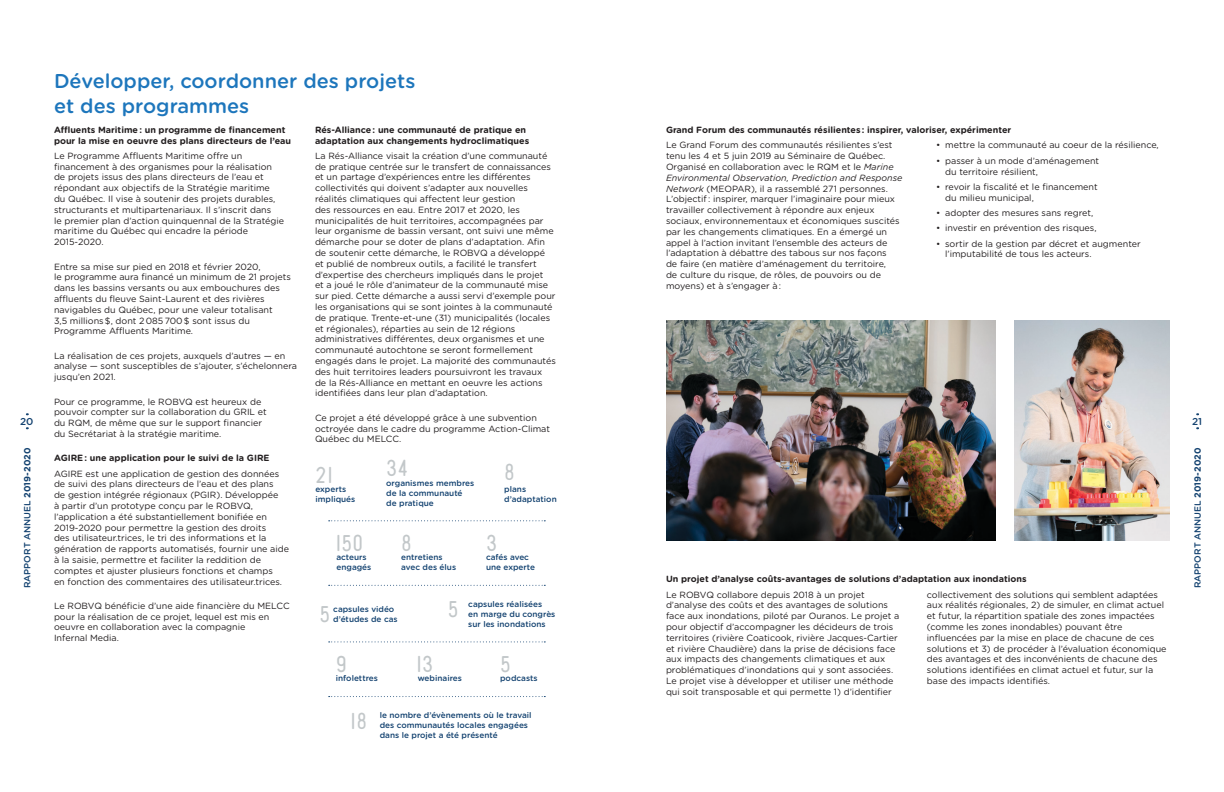
<style>
.page{position:relative;width:1224px;height:792px;background:#fff}
.page>*{position:absolute;margin:0;border:0;box-sizing:border-box;transform-origin:0 0}
.t1{font:500 20px/25px "Gotham Rounded";color:#1d76bc}
.t2{font:20px "Tomato Round Condensed";color:#c2c7c9}
.t3{font:500 10px "Gotham Rounded";color:#134270}
.t4{font:9px/10.8px "Gotham Rounded";color:#231f20}
.t5{font:700 9px/10.8px "Gotham Rounded";color:#231f20}
.t6{font:500 9px "Gotham Rounded";color:#134270}
.t7{font:500 8.2px/9.8px "Gotham Rounded";color:#134270}
.s1{font-style:italic}
.s2{font-weight:700}
</style>
<div class="page">
<img style="left:666px;top:321px;width:330px;height:219px">
<img style="left:1014px;top:321px;width:156px;height:219px">
<svg style="left:329px;top:520px;width:216px;height:1px"></svg>
<svg style="left:329px;top:585px;width:216px;height:1px"></svg>
<svg style="left:329px;top:641px;width:216px;height:1px"></svg>
<svg style="left:329px;top:696px;width:216px;height:1px"></svg>
<h1 class="t1" style="left:54px;top:68px;width:363px">Développer, coordonner des projets et des programmes</h1>
<p class="t5" style="left:54px;top:124px;width:239px">Affluents Maritime : un programme de financement pour la mise en oeuvre des plans directeurs de l’eau</p>
<p class="t4" style="left:54px;top:150px;width:232px">Le Programme Affluents Maritime offre un financement à des organismes pour la réalisation de projets issus des plans directeurs de l’eau et répondant aux objectifs de la Stratégie maritime<br>du Québec. Il vise à soutenir des projets durables, structurants et multipartenariaux. Il s’inscrit dans<br>le premier plan d’action quinquennal de la Stratégie maritime du Québec qui encadre la période 2015-2020.</p>
<p class="t4" style="left:54px;top:261px;width:238px">Entre sa mise sur pied en 2018 et février 2020,<br>le programme aura financé un minimum de 21 projets dans les bassins versants ou aux embouchures des affluents du fleuve Saint-Laurent et des rivières navigables du Québec, pour une valeur totalisant<br>3,5 millions $, dont 2 085 700 $ sont issus du Programme Affluents Maritime.</p>
<p class="t4" style="left:54px;top:350px;width:245px">La réalisation de ces projets, auxquels d’autres — en analyse — sont susceptibles de s’ajouter, s’échelonnera jusqu’en 2021.</p>
<p class="t4" style="left:54px;top:396px;width:214px">Pour ce programme, le ROBVQ est heureux de pouvoir compter sur la collaboration du GRIL et du RQM, de même que sur le support financier du Secrétariat à la stratégie maritime.</p>
<p class="t5" style="left:54px;top:452px;width:217px">AGIRE : une application pour le suivi de la GIRE</p>
<p class="t4" style="left:54px;top:468px;width:237px">AGIRE est une application de gestion des données de suivi des plans directeurs de l’eau et des plans<br>de gestion intégrée régionaux (PGIR). Développée<br>à partir d’un prototype conçu par le ROBVQ, l’application a été substantiellement bonifiée en 2019-2020 pour permettre la gestion des droits<br>des utilisateur.trices, le tri des informations et la génération de rapports automatisés, fournir une aide à la saisie, permettre et faciliter la reddition de comptes et ajuster plusieurs fonctions et champs<br>en fonction des commentaires des utilisateur.trices.</p>
<p class="t4" style="left:54px;top:600px;width:237px">Le ROBVQ bénéficie d’une aide financière du MELCC pour la réalisation de ce projet, lequel est mis en oeuvre en collaboration avec la compagnie<br>Infernal Media.</p>
<p class="t5" style="left:315px;top:124px;width:216px">Rés-Alliance : une communauté de pratique en adaptation aux changements hydroclimatiques</p>
<p class="t4" style="left:315px;top:150px;width:242px">La Rés-Alliance visait la création d’une communauté de pratique centrée sur le transfert de connaissances et un partage d’expériences entre les différentes collectivités qui doivent s’adapter aux nouvelles réalités climatiques qui affectent leur gestion<br>des ressources en eau. Entre 2017 et 2020, les municipalités de huit territoires, accompagnées par leur organisme de bassin versant, ont suivi une même démarche pour se doter de plans d’adaptation. Afin de soutenir cette démarche, le ROBVQ a développé et publié de nombreux outils, a facilité le transfert d’expertise des chercheurs impliqués dans le projet<br>et a joué le rôle d’animateur de la communauté mise sur pied. Cette démarche a aussi servi d’exemple pour les organisations qui se sont jointes à la communauté de pratique. Trente-et-une (31) municipalités (locales et régionales), réparties au sein de 12 régions administratives différentes, deux organismes et une communauté autochtone se seront formellement engagés dans le projet. La majorité des communautés des huit territoires leaders poursuivront les travaux<br>de la Rés-Alliance en mettant en oeuvre les actions identifiées dans leur plan d’adaptation.</p>
<p class="t4" style="left:315px;top:412px;width:237px">Ce projet a été développé grâce à une subvention octroyée dans le cadre du programme Action-Climat<br>Québec du MELCC.</p>
<p class="t5" style="left:666px;top:124px;width:347px">Grand Forum des communautés résilientes : inspirer, valoriser, expérimenter</p>
<p class="t4" style="left:666px;top:139px;width:238px">Le Grand Forum des communautés résilientes s’est tenu les 4 et 5 juin 2019 au Séminaire de Québec.<br>Organisé en collaboration avec le RQM et le <span class="s1">Marine Environmental Observation, Prediction and Response Network</span> (MEOPAR), il a rassemblé 271 personnes.<br>L’objectif : inspirer, marquer l’imaginaire pour mieux travailler collectivement à répondre aux enjeux sociaux, environnementaux et économiques suscités par les changements climatiques. En a émergé un appel à l’action invitant l’ensemble des acteurs de l’adaptation à débattre des tabous sur nos façons<br>de faire (en matière d’aménagement du territoire,<br>de culture du risque, de rôles, de pouvoirs ou de moyens) et à s’engager à :</p>
<p class="t4" style="left:936px;top:139px;width:224px">• mettre la communauté au coeur de la résilience,</p>
<p class="t4" style="left:945px;top:155px;width:156px;text-indent:-9px">• passer à un mode d’aménagement du territoire résilient,</p>
<p class="t4" style="left:945px;top:181px;width:154px;text-indent:-9px">• revoir la fiscalité et le financement du milieu municipal,</p>
<p class="t4" style="left:936px;top:207px;width:159px">• adopter des mesures sans regret,</p>
<p class="t4" style="left:936px;top:222px;width:162px">• investir en prévention des risques,</p>
<p class="t4" style="left:945px;top:238px;width:197px;text-indent:-9px">• sortir de la gestion par décret et augmenter l’imputabilité de tous les acteurs.</p>
<p class="t3" style="left:20px;top:414px;width:15px">20</p>
<p class="t3" style="left:1192px;top:414px;width:12px">21</p>
<p class="t6" style="left:21px;top:588px;width:142px;rotate:-90deg">RAPPORT ANNUEL <span class="s2">2019-2020</span></p>
<p class="t6" style="left:1191px;top:588px;width:142px;rotate:-90deg">RAPPORT ANNUEL <span class="s2">2019-2020</span></p>
<h1 class="t2" style="left:386px;top:459px;width:23px">34</h1>
<h1 class="t2" style="left:504px;top:463px;width:12px">8</h1>
<h1 class="t2" style="left:315px;top:466px;width:19px">21</h1>
<p class="t7" style="left:386px;top:478px;width:90px">organismes membres de la communauté de pratique</p>
<p class="t7" style="left:504px;top:484px;width:54px">plans d’adaptation</p>
<p class="t7" style="left:315px;top:484px;width:41px">experts impliqués</p>
<h1 class="t2" style="left:335px;top:534px;width:29px">150</h1>
<h1 class="t2" style="left:401px;top:534px;width:12px">8</h1>
<h1 class="t2" style="left:486px;top:534px;width:13px">3</h1>
<p class="t7" style="left:486px;top:552px;width:51px">cafés avec une experte</p>
<p class="t7" style="left:401px;top:552px;width:56px">entretiens avec des élus</p>
<p class="t7" style="left:336px;top:552px;width:36px">acteurs engagés</p>
<p class="t5" style="left:666px;top:573px;width:362px">Un projet d’analyse coûts-avantages de solutions d’adaptation aux inondations</p>
<p class="t4" style="left:666px;top:589px;width:235px">Le ROBVQ collabore depuis 2018 à un projet d’analyse des coûts et des avantages de solutions face aux inondations, piloté par Ouranos. Le projet a pour objectif d’accompagner les décideurs de trois territoires (rivière Coaticook, rivière Jacques-Cartier et rivière Chaudière) dans la prise de décisions face aux impacts des changements climatiques et aux problématiques d’inondations qui y sont associées.<br>Le projet vise à développer et utiliser une méthode qui soit transposable et qui permette 1) d’identifier</p>
<p class="t4" style="left:927px;top:589px;width:241px">collectivement des solutions qui semblent adaptées aux réalités régionales, 2) de simuler, en climat actuel et futur, la répartition spatiale des zones impactées (comme les zones inondables) pouvant être influencées par la mise en place de chacune de ces solutions et 3) de procéder à l’évaluation économique des avantages et des inconvénients de chacune des solutions identifiées en climat actuel et futur, sur la base des impacts identifiés.</p>
<p class="t7" style="left:468px;top:599px;width:89px">capsules réalisées<br>en marge du congrès sur les inondations</p>
<h1 class="t2" style="left:448px;top:600px;width:12px">5</h1>
<h1 class="t2" style="left:319px;top:605px;width:12px">5</h1>
<p class="t7" style="left:333px;top:614px;width:66px">d’études de cas</p>
<p class="t7" style="left:333px;top:604px;width:63px">capsules vidéo</p>
<h1 class="t2" style="left:336px;top:655px;width:13px">9</h1>
<h1 class="t2" style="left:416px;top:655px;width:19px">13</h1>
<h1 class="t2" style="left:500px;top:655px;width:12px">5</h1>
<p class="t7" style="left:336px;top:673px;width:44px">infolettres</p>
<p class="t7" style="left:418px;top:673px;width:46px">webinaires</p>
<p class="t7" style="left:500px;top:673px;width:39px">podcasts</p>
<h1 class="t2" style="left:350px;top:711px;width:18px">18</h1>
<p class="t7" style="left:380px;top:710px;width:153px">le nombre d’évènements où le travail des communautés locales engagées dans le projet a été présenté</p>
</div>
